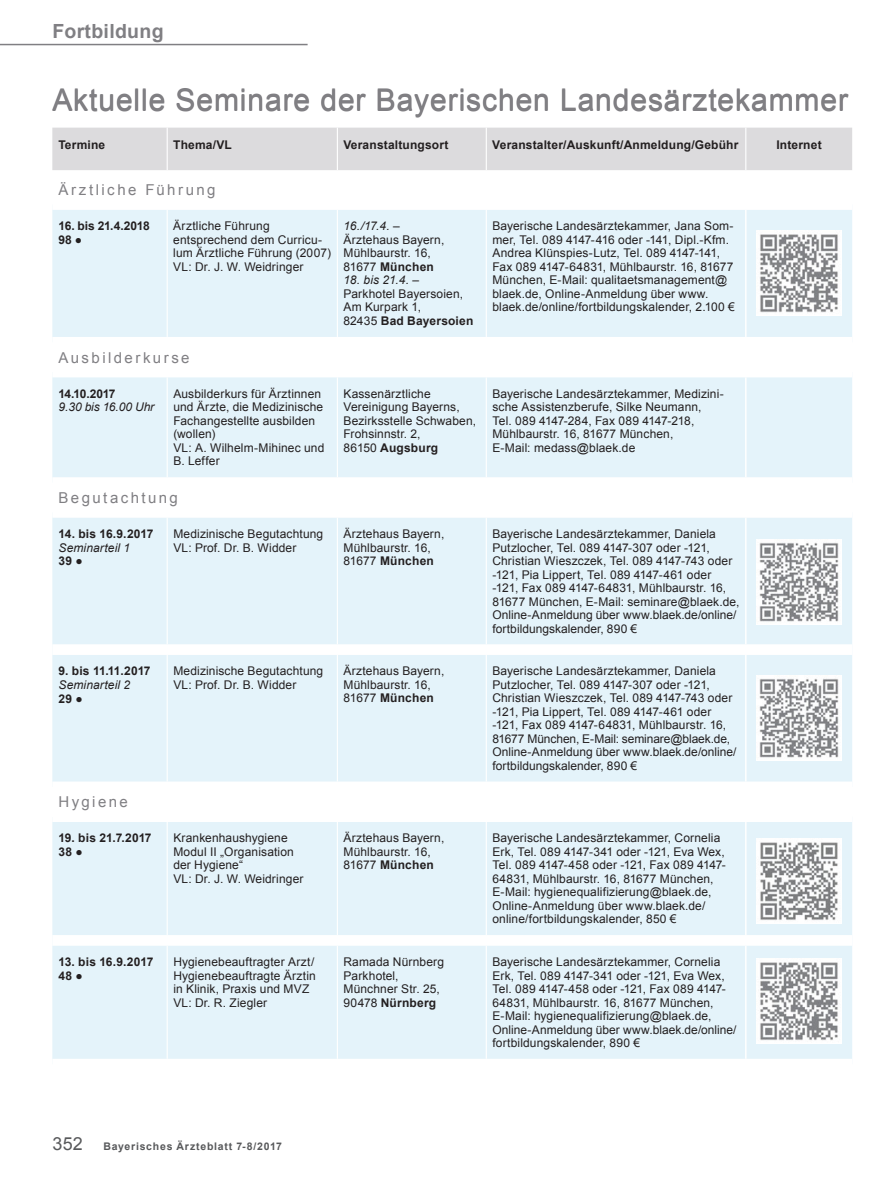
<style>
.page{position:relative;width:894px;height:1190px;background:#fff}
.page>*{position:absolute;margin:0;border:0;box-sizing:border-box;transform-origin:0 0}
.t1{font:30px "Arial";letter-spacing:.03em;color:#807f83}
.t2{font:700 19.5px "Arial";letter-spacing:.015em;color:#807f83}
.t3{font:15px "Arial";letter-spacing:.16em;color:#807f83}
.t4{font:12px/13.5px "Arial";letter-spacing:.01em;color:#231f20}
.t5{font:700 12px/13.6px "Arial";letter-spacing:.015em;color:#231f20}
.t6{font:italic 12px/13.6px "Arial";letter-spacing:.01em;color:#231f20}
.t7{font:700 12px/13.6px "Arial";letter-spacing:-.01em;color:#231f20}
.t8{font:700 12px "Arial";letter-spacing:-.005em;color:#231f20}
.t9{font:700 10.5px "Arial";letter-spacing:.07em;color:#58595b}
.s1{font-weight:400;font-size:12.15px}
.s2{font-style:italic}
.s3{font-weight:700}
.s4{font-weight:700;font-style:normal}
.s5{font-style:normal;font-size:12.15px}
.s6{font-weight:400;font-size:18px}
</style>
<div class="page">
<hr style="left:0;top:44px;width:307px;height:1px;background:#807f83">
<div style="left:52px;top:210px;width:800px;height:849px;background:#e4f3fa"></div>
<div style="left:52px;top:787px;width:800px;height:30px;background:#fff"></div>
<hr style="left:167px;top:210px;width:1px;height:127px;background:#fff">
<hr style="left:337px;top:210px;width:1px;height:127px;background:#fff">
<hr style="left:485px;top:210px;width:2px;height:127px;background:#fff">
<hr style="left:167px;top:377px;width:1px;height:100px;background:#fff">
<hr style="left:337px;top:377px;width:1px;height:100px;background:#fff">
<hr style="left:485px;top:377px;width:2px;height:100px;background:#fff">
<hr style="left:167px;top:518px;width:1px;height:126px;background:#fff">
<hr style="left:337px;top:518px;width:1px;height:126px;background:#fff">
<hr style="left:485px;top:518px;width:2px;height:126px;background:#fff">
<hr style="left:167px;top:655px;width:1px;height:127px;background:#fff">
<hr style="left:337px;top:655px;width:1px;height:127px;background:#fff">
<hr style="left:485px;top:655px;width:2px;height:127px;background:#fff">
<hr style="left:167px;top:822px;width:1px;height:113px;background:#fff">
<hr style="left:337px;top:822px;width:1px;height:113px;background:#fff">
<hr style="left:485px;top:822px;width:2px;height:113px;background:#fff">
<hr style="left:167px;top:946px;width:1px;height:113px;background:#fff">
<hr style="left:337px;top:946px;width:1px;height:113px;background:#fff">
<hr style="left:485px;top:946px;width:2px;height:113px;background:#fff">
<div style="left:52px;top:128px;width:800px;height:42px;background:#dcdbdd"></div>
<hr style="left:745px;top:210px;width:1px;height:127px;background:#fff">
<svg style="left:745px;top:348px;width:1px;height:19px"></svg>
<hr style="left:745px;top:377px;width:1px;height:100px;background:#fff">
<svg style="left:745px;top:488px;width:1px;height:19px"></svg>
<hr style="left:745px;top:518px;width:1px;height:126px;background:#fff">
<hr style="left:745px;top:655px;width:1px;height:127px;background:#fff">
<hr style="left:745px;top:822px;width:1px;height:113px;background:#fff">
<hr style="left:745px;top:946px;width:1px;height:113px;background:#fff">
<div style="left:52px;top:337px;width:800px;height:11px;background:#fff"></div>
<div style="left:52px;top:367px;width:800px;height:10px;background:#fff"></div>
<div style="left:52px;top:477px;width:800px;height:11px;background:#fff"></div>
<div style="left:52px;top:507px;width:800px;height:11px;background:#fff"></div>
<div style="left:52px;top:644px;width:800px;height:11px;background:#fff"></div>
<div style="left:52px;top:782px;width:800px;height:10px;background:#fff"></div>
<div style="left:52px;top:811px;width:800px;height:11px;background:#fff"></div>
<div style="left:52px;top:935px;width:800px;height:11px;background:#fff"></div>
<img style="left:756px;top:231px;width:85px;height:85px">
<img style="left:756px;top:540px;width:85px;height:85px">
<img style="left:756px;top:676px;width:85px;height:85px">
<img style="left:756px;top:838px;width:85px;height:85px">
<img style="left:756px;top:959px;width:85px;height:85px">
<h2 class="t2" style="left:52px;top:20px;width:113px">Fortbildung</h2>
<h1 class="t1" style="left:52px;top:84px;width:797px">Aktuelle Seminare der Bayerischen Landesärztekammer</h1>
<p class="t5" style="left:58px;top:138px;width:48px">Termine</p>
<p class="t5" style="left:173px;top:138px;width:60px">Thema/VL</p>
<p class="t5" style="left:343px;top:138px;width:106px">Veranstaltungsort</p>
<p class="t5" style="left:492px;top:138px;width:248px">Veranstalter/Auskunft/Anmeldung/Gebühr</p>
<p class="t5" style="left:776px;top:138px;width:47px">Internet</p>
<p class="t3" style="left:58px;top:182px;width:159px">Ärztliche Führung</p>
<p class="t7" style="left:58px;top:219px;width:93px">16. bis 21.4.2018<br>98 <span class="s1">●</span></p>
<p class="t4" style="left:173px;top:219px;width:159px">Ärztliche Führung entsprechend dem Curricu&shy;lum Ärztliche Führung (2007)<br>VL: Dr. J. W. Weidringer</p>
<p class="t4" style="left:343px;top:219px;width:102px"><span class="s2">16./17.4.</span> –<br>Ärztehaus Bayern,<br>Mühlbaurstr. 16,<br>81677 <span class="s3">München</span></p>
<p class="t4" style="left:343px;top:273px;width:131px"><span class="s2">18. bis 21.4.</span> –<br>Parkhotel Bayersoien,<br>Am Kurpark 1,<br>82435 <span class="s3">Bad Bayersoien</span></p>
<p class="t4" style="left:492px;top:219px;width:244px">Bayerische Landesärztekammer, Jana Som&shy;mer, Tel. 089 4147-416 oder -141, Dipl.-Kfm.<br>Andrea Klünspies-Lutz, Tel. 089 4147-141, Fax 089 4147-64831, Mühlbaurstr. 16, 81677<br>München, E-Mail: qualitaetsmanagement@ blaek.de, Online-Anmeldung über www. blaek.de/online/fortbildungskalender, 2.100 €</p>
<p class="t3" style="left:58px;top:349px;width:133px">Ausbilderkurse</p>
<p class="t5" style="left:58px;top:387px;width:59px">14.10.2017</p>
<p class="t6" style="left:58px;top:400px;width:97px">9.30 bis 16.00 Uhr</p>
<p class="t4" style="left:173px;top:387px;width:152px">Ausbilderkurs für Ärztinnen und Ärzte, die Medizinische<br>Fachangestellte ausbilden (wollen)<br>VL: A. Wilhelm-Mihinec und<br>B. Leffer</p>
<p class="t4" style="left:343px;top:387px;width:134px">Kassenärztliche<br>Vereinigung Bayerns,<br>Bezirksstelle Schwaben,<br>Frohsinnstr. 2,<br>86150 <span class="s3">Augsburg</span></p>
<p class="t4" style="left:492px;top:387px;width:233px">Bayerische Landesärztekammer, Medizini&shy;sche Assistenzberufe, Silke Neumann, Tel. 089 4147-284, Fax 089 4147-218, Mühlbaurstr. 16, 81677 München,<br>E-Mail: medass@blaek.de</p>
<p class="t3" style="left:58px;top:489px;width:121px">Begutachtung</p>
<p class="t5" style="left:58px;top:527px;width:96px">14. bis 16.9.2017</p>
<p class="t6" style="left:58px;top:541px;width:73px">Seminarteil 1<br><span class="s4">39</span> <span class="s5">●</span></p>
<p class="t4" style="left:173px;top:527px;width:151px">Medizinische Begutachtung<br>VL: Prof. Dr. B. Widder</p>
<p class="t4" style="left:343px;top:527px;width:102px">Ärztehaus Bayern,<br>Mühlbaurstr. 16,<br>81677 <span class="s3">München</span></p>
<p class="t4" style="left:492px;top:527px;width:249px">Bayerische Landesärztekammer, Daniela Putzlocher, Tel. 089 4147-307 oder -121, Christian Wieszczek, Tel. 089 4147-743 oder -121, Pia Lippert, Tel. 089 4147-461 oder -121, Fax 089 4147-64831, Mühlbaurstr. 16, 81677 München, E-Mail: seminare@blaek.de, Online-Anmeldung über www.blaek.de/online/ fortbildungskalender, 890 €</p>
<p class="t8" style="left:58px;top:665px;width:94px">9. bis 11.11.2017</p>
<p class="t6" style="left:58px;top:678px;width:73px">Seminarteil 2<br><span class="s4">29</span> <span class="s5">●</span></p>
<p class="t4" style="left:173px;top:664px;width:151px">Medizinische Begutachtung<br>VL: Prof. Dr. B. Widder</p>
<p class="t4" style="left:343px;top:664px;width:102px">Ärztehaus Bayern,<br>Mühlbaurstr. 16,<br>81677 <span class="s3">München</span></p>
<p class="t4" style="left:492px;top:664px;width:246px">Bayerische Landesärztekammer, Daniela Putzlocher, Tel. 089 4147-307 oder -121, Christian Wieszczek, Tel. 089 4147-743 oder -121, Pia Lippert, Tel. 089 4147-461 oder -121, Fax 089 4147-64831, Mühlbaurstr. 16, 81677 München, E-Mail: seminare@blaek.de, Online-Anmeldung über www.blaek.de/online/ fortbildungskalender, 890 €</p>
<p class="t3" style="left:58px;top:794px;width:71px">Hygiene</p>
<p class="t5" style="left:58px;top:831px;width:95px">19. bis 21.7.2017<br>38 <span class="s1">●</span></p>
<p class="t4" style="left:173px;top:831px;width:132px">Krankenhaushygiene<br>Modul II „Organisation der Hygiene“<br>VL: Dr. J. W. Weidringer</p>
<p class="t4" style="left:343px;top:831px;width:102px">Ärztehaus Bayern,<br>Mühlbaurstr. 16,<br>81677 <span class="s3">München</span></p>
<p class="t4" style="left:492px;top:831px;width:235px">Bayerische Landesärztekammer, Cornelia Erk, Tel. 089 4147-341 oder -121, Eva Wex, Tel. 089 4147-458 oder -121, Fax 089 4147- 64831, Mühlbaurstr. 16, 81677 München, E-Mail: hygienequalifizierung@blaek.de, Online-Anmeldung über www.blaek.de/ online/fortbildungskalender, 850 €</p>
<p class="t5" style="left:58px;top:955px;width:96px">13. bis 16.9.2017<br>48 <span class="s1">●</span></p>
<p class="t4" style="left:173px;top:955px;width:144px">Hygienebeauftragter Arzt/<br>Hygienebeauftragte Ärztin in Klinik, Praxis und MVZ<br>VL: Dr. R. Ziegler</p>
<p class="t4" style="left:343px;top:955px;width:102px">Ramada Nürnberg<br>Parkhotel,<br>Münchner Str. 25,<br>90478 <span class="s3">Nürnberg</span></p>
<p class="t4" style="left:492px;top:955px;width:246px">Bayerische Landesärztekammer, Cornelia Erk, Tel. 089 4147-341 oder -121, Eva Wex, Tel. 089 4147-458 oder -121, Fax 089 4147- 64831, Mühlbaurstr. 16, 81677 München, E-Mail: hygienequalifizierung@blaek.de, Online-Anmeldung über www.blaek.de/online/ fortbildungskalender, 890 €</p>
<p class="t9" style="left:52px;top:1140px;width:231px"><span class="s6">352</span> Bayerisches Ärzteblatt 7-8/2017</p>
</div>
